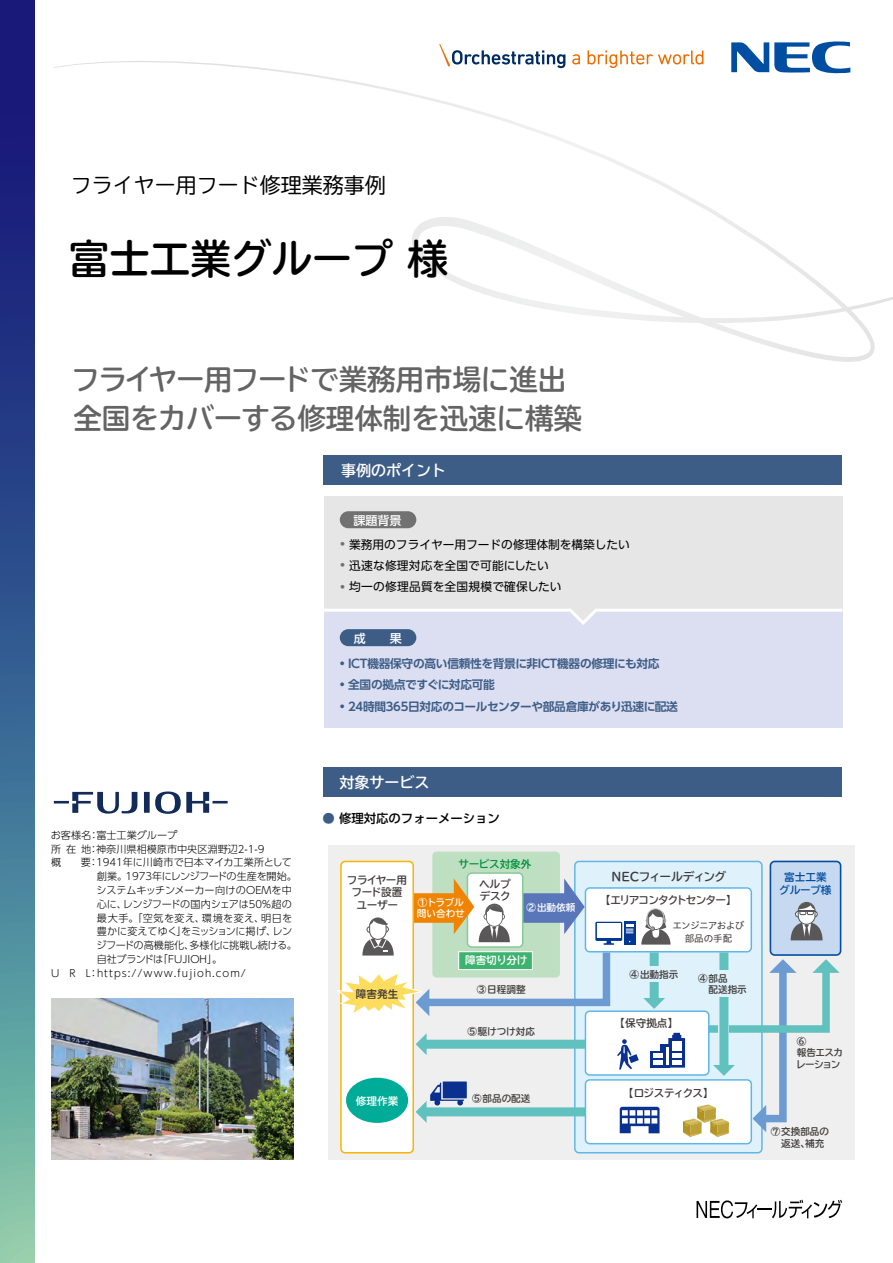
<style>
.page{position:relative;width:893px;height:1263px;background:#fff}
.page>*{position:absolute;margin:0;border:0;box-sizing:border-box;transform-origin:0 0}
.t1{font:700 40.5px "TBUDR Go Std";color:#000}
.t2{font:700 28.5px/39.3px "TBUDR Go Std";color:#656464}
.t3{font:21px "TBUDR Go Std";color:#000}
.t4{font:700 15px "TBUDR Go Std";color:#fff}
.t5{font:13.2px/22px "UD Shin Go Pr 6 N";color:#727171}
.t6{font:500 12.3px "UD Shin Go Pr 6 N";color:#000}
.t7{font:500 12px "UD Shin Go Pr 6 N";color:#fff}
.t8{font:700 11.7px "UD Shin Go Pr 6 N De";letter-spacing:-.025em;color:#3d5d87}
.t9{font:11.7px/21px "UD Shin Go Pr 6 N";color:#000}
.t10{font:700 11.7px "TBUDR Go Std";letter-spacing:-.06em;color:#3e3a39}
.t11{font:700 10.65px/12.8px "TBUDR Go Std";letter-spacing:-.05em;color:#3e3a39;text-align:center}
.t12{font:700 10.65px "TBUDR Go Std";letter-spacing:-.09em;color:#3e3a39}
.t13{font:700 10.65px "TBUDR Go Std";color:#fff}
.t14{font:700 10.65px/12.8px "TBUDR Go Std";color:#004ea2;text-align:center}
.t15{font:700 10.65px "TBUDR Go Std";letter-spacing:-.08em;color:#3e3a39}
.t16{font:700 10.65px "TBUDR Go Std";letter-spacing:-.025em;color:#00913a}
.t17{font:300 10.2px "UD Shin Go Pr 6 N";color:#000}
.t18{font:300 10.2px "UD Shin Go Pr 6 N";letter-spacing:-.02em;color:#000}
.t19{font:300 10.2px "UD Shin Go Pr 6 N";letter-spacing:.1em;color:#000}
.t20{font:300 10.2px "UD Shin Go Pr 6 N";letter-spacing:-.03em;color:#000}
.t21{font:300 10.2px "UD Shin Go Pr 6 N";letter-spacing:-.025em;color:#000}
.t22{font:300 10.2px "UD Shin Go Pr 6 N";letter-spacing:-.035em;color:#000}
.t23{font:300 10.2px "UD Shin Go Pr 6 N";letter-spacing:.045em;color:#000}
.t24{font:700 9.6px/11.7px "TBUDR Go Std";color:#3e3a39;text-align:center}
.t25{font:700 9.6px/11.7px "TBUDR Go Std";color:#fff}
.t26{font:9.6px/12.8px "Hiragino UD Sans Std N W4";letter-spacing:-.06em;color:#3e3a39;text-align:center}
.t27{font:700 9.6px/11.7px "TBUDR Go Std";letter-spacing:-.065em;color:#3e3a39}
.s1{font-size:13.2px;color:#727171}
.s2{color:#3d5d87}
</style>
<div class="page">
<svg style="left:54px;top:61px;width:839px;height:301px"></svg>
<svg style="left:0;top:0;width:34px;height:1263px;background:#3c6190"></svg>
<svg style="left:572px;top:54px;width:8px;height:10px"></svg>
<svg style="left:587px;top:50px;width:116px;height:18px"></svg>
<svg style="left:439px;top:44px;width:126px;height:24px"></svg>
<svg style="left:731px;top:41px;width:119px;height:32px"></svg>
<div style="left:323px;top:455px;width:519px;height:30px;background:#3d5d87"></div>
<div style="left:324px;top:496px;width:518px;height:114px;background:#e6e6e6"></div>
<div style="left:324px;top:610px;width:518px;height:118px;background:#dcdff1"></div>
<div style="left:340px;top:511px;width:76px;height:17px;background:#727171;border-radius:9px"></div>
<div style="left:340px;top:629px;width:76px;height:17px;background:#3d5d87;border-radius:9px"></div>
<svg style="left:324px;top:609px;width:518px;height:16px"></svg>
<div style="left:323px;top:767px;width:519px;height:30px;background:#3d5d87"></div>
<svg style="left:697px;top:1200px;width:145px;height:18px"></svg>
<svg style="left:54px;top:791px;width:174px;height:23px"></svg>
<img style="left:51px;top:998px;width:242px;height:162px">
<div style="left:328px;top:845px;width:527px;height:315px;background:#efefef"></div>
<div style="left:770px;top:861px;width:71px;height:94px;background:#c7d9f0;border-radius:4px"></div>
<div style="left:770px;top:861px;width:71px;height:95px;border:2px solid #004ea2;border-radius:4px"></div>
<div style="left:575px;top:861px;width:187px;height:292px;background:#dff2fc;border-radius:4px"></div>
<div style="left:574px;top:861px;width:189px;height:292px;border:2px solid #5eb7e8;border-radius:4px"></div>
<div style="left:432px;top:851px;width:128px;height:126px;background:#bedfc2;border-radius:4px"></div>
<div style="left:585px;top:1080px;width:166px;height:64px;background:#fff;border-radius:4px"></div>
<div style="left:585px;top:1079px;width:167px;height:65px;border:2px solid #5eb7e8;border-radius:4px"></div>
<div style="left:467px;top:873px;width:56px;height:74px;background:#fff;border-radius:4px"></div>
<div style="left:467px;top:872px;width:56px;height:76px;border:2px solid #89c997;border-radius:4px"></div>
<div style="left:341px;top:861px;width:72px;height:292px;background:#fff;border-radius:4px"></div>
<div style="left:340px;top:861px;width:74px;height:292px;border:2px solid #f8b500;border-radius:4px"></div>
<svg style="left:337px;top:878px;width:503px;height:259px"></svg>
<h3 class="t3" style="left:71px;top:168px;width:316px">フライヤー用フード修理業務事例</h3>
<h1 class="t1" style="left:69px;top:226px;width:381px">富士工業グループ 様</h1>
<h2 class="t2" style="left:72px;top:360px;width:512px">フライヤー用フードで業務用市場に進出全国をカバーする修理体制を迅速に構築</h2>
<h3 class="t4" style="left:341px;top:458px;width:106px">事例のポイント</h3>
<p class="t7" style="left:353px;top:510px;width:49px">課題背景</p>
<p class="t9" style="left:349px;top:534px;width:282px;text-indent:-9px"><span class="s1">•</span> 業務用のフライヤー用フードの修理体制を構築したい迅速な修理対応を全国で可能にしたい<br>均一の修理品質を全国規模で確保したい</p>
<p class="t5" style="left:340px;top:554px;width:7px">• •</p>
<p class="t7" style="left:354px;top:628px;width:49px">成　　果</p>
<p class="t8" style="left:340px;top:654px;width:321px">• ICT機器保守の高い信頼性を背景に非ICT機器の修理にも対応</p>
<p class="t8" style="left:340px;top:675px;width:157px">• 全国の拠点ですぐに対応可能</p>
<p class="t8" style="left:340px;top:697px;width:340px">• 24時間365日対応のコールセンターや部品倉庫があり迅速に配送</p>
<p class="t17" style="left:51px;top:827px;width:128px">お客様名：富士工業グループ</p>
<p class="t17" style="left:51px;top:840px;width:215px">所在地：神奈川県相模原市中央区淵野辺2-1-9</p>
<p class="t17" style="left:51px;top:854px;width:243px">概　 要：1941年に川崎市で日本マイカ工業所として</p>
<p class="t20" style="left:97px;top:868px;width:201px">創業。1973年にレンジフードの生産を開始。</p>
<p class="t17" style="left:97px;top:882px;width:197px">システムキッチンメーカー向けのOEMを中</p>
<p class="t18" style="left:97px;top:896px;width:196px">心に、レンジフードの国内シェアは50％超の</p>
<p class="t23" style="left:97px;top:909px;width:197px">最大手。「空気を変え、環境を変え、明日を</p>
<p class="t21" style="left:97px;top:923px;width:197px">豊かに変えてゆく」をミッションに掲げ、レン</p>
<p class="t22" style="left:97px;top:937px;width:202px">ジフードの高機能化、多様化に挑戦し続ける。</p>
<p class="t18" style="left:97px;top:951px;width:127px">自社ブランドは「FUJIOH」。</p>
<p class="t19" style="left:51px;top:965px;width:196px">U　R　L：https://www.fujioh.com/</p>
<h3 class="t4" style="left:340px;top:770px;width:91px">対象サービス</h3>
<p class="t6" style="left:323px;top:809px;width:179px"><span class="s2">●</span> 修理対応のフォーメーション</p>
<p class="t16" style="left:458px;top:855px;width:75px">サービス対象外</p>
<p class="t11" style="left:347px;top:873px;width:62px">フライヤー用フード設置ユーザー</p>
<p class="t10" style="left:612px;top:867px;width:116px">NECフィールディング</p>
<p class="t14" style="left:779px;top:871px;width:54px">富士工業グループ様</p>
<p class="t11" style="left:479px;top:877px;width:33px;text-align:left">ヘルプデスク</p>
<p class="t12" style="left:600px;top:891px;width:138px">【エリアコンタクトセンター】</p>
<p class="t25" style="left:417px;top:896px;width:49px">①トラブル問い合わせ</p>
<p class="t25" style="left:526px;top:902px;width:50px">②出動依頼</p>
<p class="t26" style="left:672px;top:918px;width:73px">エンジニアおよび部品の手配</p>
<p class="t11" style="left:356px;top:988px;width:44px">障害発生</p>
<p class="t13" style="left:356px;top:1092px;width:44px">修理作業</p>
<p class="t13" style="left:465px;top:951px;width:64px">障害切り分け</p>
<p class="t24" style="left:477px;top:984px;width:50px">③日程調整</p>
<p class="t24" style="left:467px;top:1025px;width:69px">⑤駆けつけ対応</p>
<p class="t24" style="left:472px;top:1092px;width:60px">⑤部品の配送</p>
<p class="t24" style="left:629px;top:968px;width:50px">④出動指示</p>
<p class="t24" style="left:708px;top:972px;width:40px;text-align:left;text-indent:-11px">④部品<br>配送指示</p>
<p class="t11" style="left:614px;top:1017px;width:65px">【保守拠点】</p>
<p class="t15" style="left:623px;top:1084px;width:92px">【ロジスティクス】</p>
<p class="t27" style="left:796px;top:1035px;width:48px">⑥<br>報告エスカレーション</p>
<p class="t24" style="left:771px;top:1126px;width:60px">⑦交換部品の返送、補充</p>
</div>
